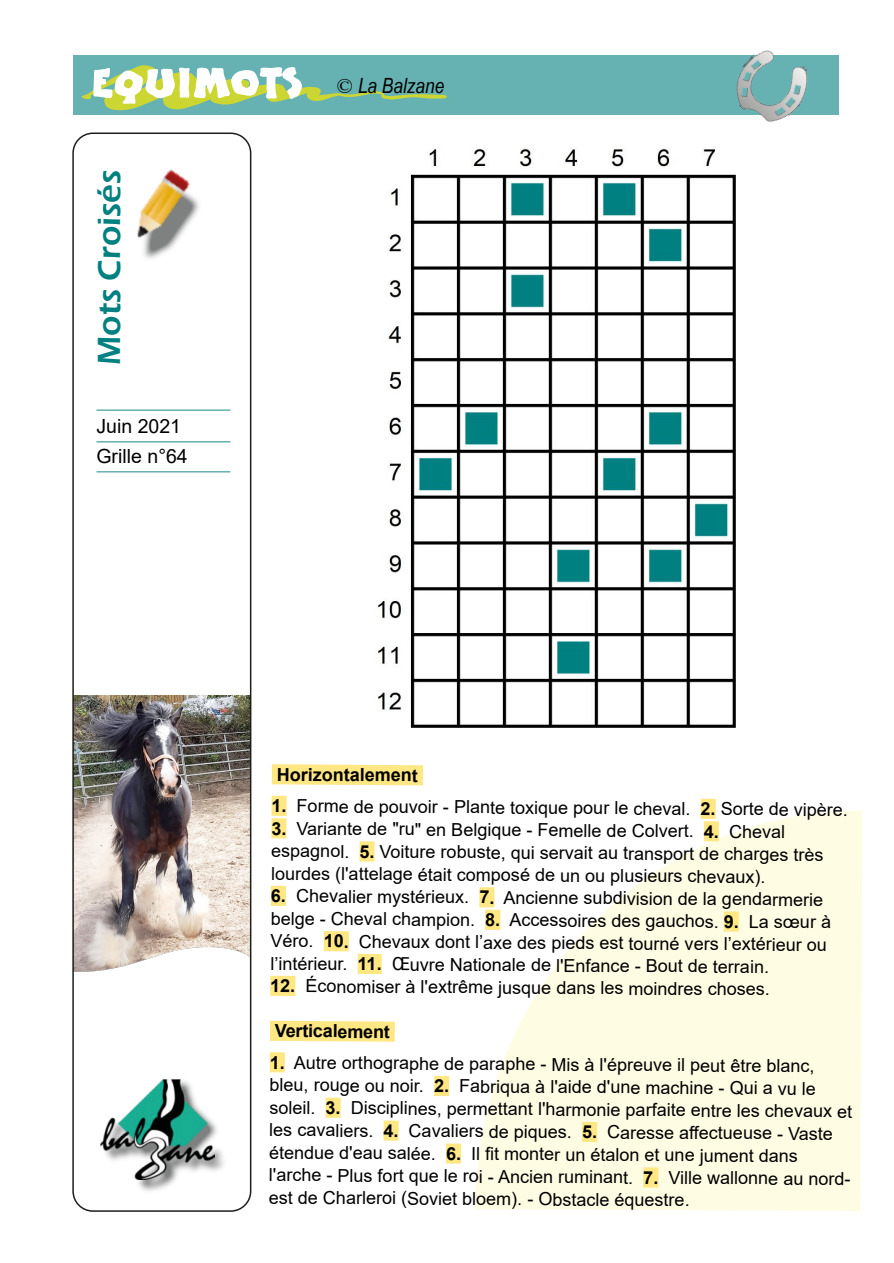
<style>
.page{position:relative;width:894px;height:1263px;background:#fff}
.page>*{position:absolute;margin:0;border:0;box-sizing:border-box;transform-origin:0 0}
.t1{font:600 33px "Eras ITC";color:#008080}
.t2{font:italic 21px "Arial Narrow";color:#000}
.t3{font:19.5px/30px "Arial";color:#000}
.t4{font:18px/22.4px "Arial";letter-spacing:-.005em;color:#000}
.t5{font:700 18px "Arial";letter-spacing:-.005em;color:#000}
.s1{font-family:"Apple Boy BTN";font-style:normal;font-size:41.7px;color:#fff}
.s2{font-family:"Times New Roman";font-style:normal}
.s3{font-weight:700}
</style>
<div class="page">
<img style="left:75px;top:696px;width:173px;height:275px">
<div style="left:73px;top:55px;width:765px;height:60px;background:#66b2b2"></div>
<svg style="left:82px;top:65px;width:364px;height:45px"></svg>
<svg style="left:475px;top:810px;width:387px;height:401px;fill:#fffce4"></svg>
<img style="left:100px;top:1125px;width:124px;height:66px">
<img style="left:101px;top:1079px;width:114px;height:101px">
<img style="left:143px;top:240px;width:35px;height:19px">
<img style="left:137px;top:169px;width:62px;height:71px">
<img style="left:378px;top:147px;width:356px;height:580px">
<hr style="left:96px;top:409px;width:134px;height:2px;background:#67b1b0">
<hr style="left:96px;top:441px;width:134px;height:1px;background:#67b1b0">
<hr style="left:96px;top:471px;width:134px;height:1px;background:#67b1b0">
<svg style="left:271px;top:764px;width:152px;height:21px;background:#ffe88a"></svg>
<div style="left:271px;top:796px;width:15px;height:20px;background:#ffe784"></div>
<div style="left:700px;top:799px;width:15px;height:20px;background:#ffe784"></div>
<div style="left:271px;top:818px;width:15px;height:20px;background:#ffe784"></div>
<div style="left:703px;top:821px;width:15px;height:20px;background:#ffe784"></div>
<div style="left:359px;top:841px;width:15px;height:20px;background:#ffe784"></div>
<div style="left:271px;top:886px;width:15px;height:20px;background:#ffe784"></div>
<div style="left:479px;top:887px;width:15px;height:20px;background:#ffe784"></div>
<div style="left:485px;top:910px;width:15px;height:20px;background:#ffe784"></div>
<div style="left:723px;top:911px;width:15px;height:21px;background:#ffe784"></div>
<div style="left:323px;top:931px;width:26px;height:20px;background:#ffe784"></div>
<div style="left:357px;top:954px;width:24px;height:20px;background:#ffe784"></div>
<div style="left:270px;top:976px;width:25px;height:20px;background:#ffe784"></div>
<svg style="left:270px;top:1021px;width:124px;height:21px;background:#ffe889"></svg>
<div style="left:269px;top:1052px;width:16px;height:20px;background:#ffe784"></div>
<div style="left:434px;top:1076px;width:15px;height:20px;background:#ffe784"></div>
<div style="left:325px;top:1098px;width:15px;height:20px;background:#ffe784"></div>
<div style="left:383px;top:1120px;width:15px;height:21px;background:#ffe784"></div>
<div style="left:581px;top:1122px;width:16px;height:20px;background:#ffe784"></div>
<div style="left:446px;top:1143px;width:15px;height:21px;background:#ffe784"></div>
<div style="left:643px;top:1167px;width:15px;height:20px;background:#ffe784"></div>
<img style="left:736px;top:50px;width:72px;height:72px">
<div style="left:72px;top:133px;width:179px;height:1079px;border:2px solid #1d1d1b;border-radius:20px"></div>
<p class="t2" style="left:90px;top:78px;width:355px"><span class="s1">EQUIMOTS</span> <span class="s2">©</span> La Balzane</p>
<h1 class="t1" style="left:97px;top:365px;width:197px;rotate:-90deg">Mots Croisés</h1>
<p class="t3" style="left:96px;top:413px;width:93px">Juin 2021<br>Grille n°64</p>
<p class="t5" style="left:277px;top:768px;width:143px">Horizontalement</p>
<p class="t4" style="left:271px;top:798px;width:577px"><span class="s3">1.</span> Forme de pouvoir - Plante toxique pour le cheval. <span class="s3">2.</span> Sorte de vipère.</p>
<p class="t4" style="left:271px;top:820px;width:554px"><span class="s3">3.</span> Variante de "ru" en Belgique - Femelle de Colvert. <span class="s3">4.</span> Cheval espagnol. <span class="s3">5.</span> Voiture robuste, qui servait au transport de charges très lourdes (l'attelage était composé de un ou plusieurs chevaux).</p>
<p class="t4" style="left:270px;top:888px;width:562px"><span class="s3">6.</span> Chevalier mystérieux. <span class="s3">7.</span> Ancienne subdivision de la gendarmerie belge - Cheval champion. <span class="s3">8.</span> Accessoires des gauchos. <span class="s3">9.</span> La sœur à Véro. <span class="s3">10.</span> Chevaux dont l’axe des pieds est tourné vers l’extérieur ou l’intérieur. <span class="s3">11.</span> Œuvre Nationale de l'Enfance - Bout de terrain.</p>
<p class="t4" style="left:270px;top:978px;width:501px"><span class="s3">12.</span> Économiser à l'extrême jusque dans les moindres choses.</p>
<p class="t5" style="left:275px;top:1024px;width:117px">Verticalement</p>
<p class="t4" style="left:269px;top:1055px;width:584px"><span class="s3">1.</span> Autre orthographe de paraphe - Mis à l'épreuve il peut être blanc, bleu, rouge ou noir. <span class="s3">2.</span> Fabriqua à l'aide d'une machine - Qui a vu le soleil. <span class="s3">3.</span> Disciplines, permettant l'harmonie parfaite entre les chevaux et les cavaliers. <span class="s3">4.</span> Cavaliers de piques. <span class="s3">5.</span> Caresse affectueuse - Vaste étendue d'eau salée. <span class="s3">6.</span> Il fit monter un étalon et une jument dans l'arche - Plus fort que le roi - Ancien ruminant. <span class="s3">7.</span> Ville wallonne au nord&shy;est de Charleroi (Soviet bloem). - Obstacle équestre.</p>
</div>
